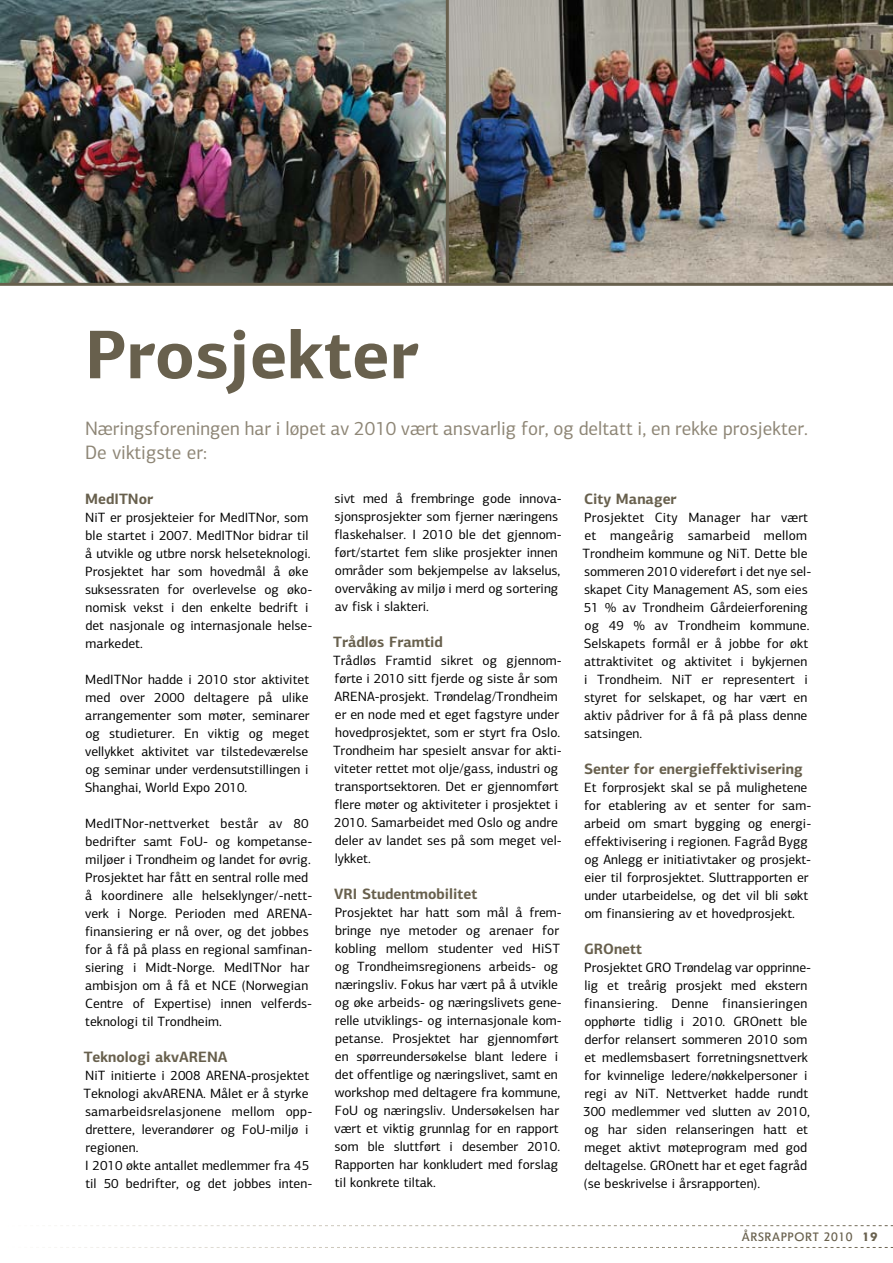
<style>
.page{position:relative;width:893px;height:1263px;background:#fff}
.page>*{position:absolute;margin:0;border:0;box-sizing:border-box;transform-origin:0 0}
.t1{font:700 69px "PF Centro Sans Pro";color:#68604d}
.t2{font:19.5px/24px "PF Centro Sans Pro";color:#8e8676}
.t3{font:700 15px "PF Centro Sans Pro";color:#68604d}
.t4{font:13.5px/18px "PF Centro Sans Pro";color:#000}
.t5{font:12px "Agora BQ";letter-spacing:.05em;color:#68604d}
.s1{font-weight:500}
</style>
<div class="page">
<img style="left:449px;top:0;width:444px;height:283px">
<img style="left:0;top:0;width:446px;height:283px">
<hr style="left:0;top:283px;width:893px;height:3px;background:#68604d">
<hr style="left:446px;top:0;width:3px;height:283px;background:#68604d">
<svg style="left:61px;top:1225px;width:832px;height:1px"></svg>
<svg style="left:49px;top:1247px;width:844px;height:1px"></svg>
<h1 class="t1" style="left:85px;top:311px;width:335px">Prosjekter</h1>
<h2 class="t2" style="left:85px;top:416px;width:724px">Næringsforeningen har i løpet av 2010 vært ansvarlig for, og deltatt i, en rekke prosjekter.<br>De viktigste er:</h2>
<p class="t3" style="left:85px;top:489px;width:69px">MedITNor</p>
<p class="t4" style="left:85px;top:508px;width:229px">NiT er prosjekteier for MedITNor, som ble startet i 2007. MedITNor bidrar til å utvikle og utbre norsk helseteknologi.<br>Prosjektet har som hovedmål å øke suksessraten for overlevelse og øko&shy;nomisk vekst i den enkelte bedrift i det nasjonale og internasjonale helse&shy;markedet.</p>
<p class="t4" style="left:85px;top:670px;width:226px;text-align:justify">MedITNor hadde i 2010 stor aktivitet med over 2000 deltagere på ulike arrangementer som møter, seminarer og studieturer. En viktig og meget vellykket aktivitet var tilstedeværelse og seminar under verdensutstillingen i Shanghai, World Expo 2010.</p>
<p class="t4" style="left:85px;top:814px;width:229px">MedITNor-nettverket består av 80 bedrifter samt FoU- og kompetanse&shy;miljøer i Trondheim og landet for øvrig.<br>Prosjektet har fått en sentral rolle med å koordinere alle helseklynger/-nett&shy;verk i Norge. Perioden med ARENA&shy;finansiering er nå over, og det jobbes for å få på plass en regional samfinan&shy;siering i Midt-Norge. MedITNor har ambisjon om å få et NCE (Norwegian Centre of Expertise) innen velferds&shy;teknologi til Trondheim.</p>
<p class="t3" style="left:84px;top:1047px;width:145px">Teknologi akvARENA</p>
<p class="t4" style="left:84px;top:1066px;width:230px">NiT initierte i 2008 ARENA-prosjektet Teknologi akvARENA. Målet er å styrke samarbeidsrelasjonene mellom opp&shy;drettere, leverandører og FoU-miljø i regionen.<br>I 2010 økte antallet medlemmer fra 45 til 50 bedrifter, og det jobbes inten-</p>
<p class="t4" style="left:335px;top:489px;width:229px">sivt med å frembringe gode innova&shy;sjonsprosjekter som fjerner næringens flaskehalser. I 2010 ble det gjennom&shy;ført/startet fem slike prosjekter innen områder som bekjempelse av lakselus, overvåking av miljø i merd og sortering av fisk i slakteri.</p>
<p class="t3" style="left:333px;top:632px;width:111px">Trådløs Framtid</p>
<p class="t4" style="left:333px;top:651px;width:230px">Trådløs Framtid sikret og gjennom&shy;førte i 2010 sitt fjerde og siste år som ARENA-prosjekt. Trøndelag/Trondheim er en node med et eget fagstyre under hovedprosjektet, som er styrt fra Oslo.<br>Trondheim har spesielt ansvar for akti&shy;viteter rettet mot olje/gass, industri og transportsektoren. Det er gjennomført flere møter og aktiviteter i prosjektet i 2010. Samarbeidet med Oslo og andre deler av landet ses på som meget vel&shy;lykket.</p>
<p class="t3" style="left:334px;top:884px;width:145px">VRI Studentmobilitet</p>
<p class="t4" style="left:335px;top:903px;width:229px">Prosjektet har hatt som mål å frem&shy;bringe nye metoder og arenaer for kobling mellom studenter ved HiST og Trondheimsregionens arbeids- og næringsliv. Fokus har vært på å utvikle og øke arbeids- og næringslivets gene&shy;relle utviklings- og internasjonale kom&shy;petanse. Prosjektet har gjennomført en spørreundersøkelse blant ledere i det offentlige og næringslivet, samt en workshop med deltagere fra kommune, FoU og næringsliv. Undersøkelsen har vært et viktig grunnlag for en rapport som ble sluttført i desember 2010.<br>Rapporten har konkludert med forslag til konkrete tiltak.</p>
<p class="t3" style="left:584px;top:489px;width:94px">City Manager</p>
<p class="t4" style="left:582px;top:508px;width:230px">Prosjektet City Manager har vært et mangeårig samarbeid mellom Trondheim kommune og NiT. Dette ble sommeren 2010 videreført i det nye sel&shy;skapet City Management AS, som eies 51 % av Trondheim Gårdeierforening og 49 % av Trondheim kommune.<br>Selskapets formål er å jobbe for økt attraktivitet og aktivitet i bykjernen i Trondheim. NiT er representert i styret for selskapet, og har vært en aktiv pådriver for å få på plass denne satsingen.</p>
<p class="t3" style="left:584px;top:759px;width:220px">Senter for energieffektivisering</p>
<p class="t4" style="left:584px;top:778px;width:229px">Et forprosjekt skal se på mulighetene for etablering av et senter for sam&shy;arbeid om smart bygging og energi&shy;effektivisering i regionen. Fagråd Bygg og Anlegg er initiativtaker og prosjekt&shy;eier til forprosjektet. Sluttrapporten er under utarbeidelse, og det vil bli søkt om finansiering av et hovedprosjekt.</p>
<p class="t3" style="left:584px;top:939px;width:59px">GROnett</p>
<p class="t4" style="left:583px;top:958px;width:230px">Prosjektet GRO Trøndelag var opprinne&shy;lig et treårig prosjekt med ekstern finansiering. Denne finansieringen opphørte tidlig i 2010. GROnett ble derfor relansert sommeren 2010 som et medlemsbasert forretningsnettverk for kvinnelige ledere/nøkkelpersoner i regi av NiT. Nettverket hadde rundt 300 medlemmer ved slutten av 2010, og har siden relanseringen hatt et meget aktivt møteprogram med god deltagelse. GROnett har et eget fagråd (se beskrivelse i årsrapporten).</p>
<p class="t5" style="left:742px;top:1229px;width:137px">ÅRSRAPPORT 2010 <span class="s1">19</span></p>
</div>
